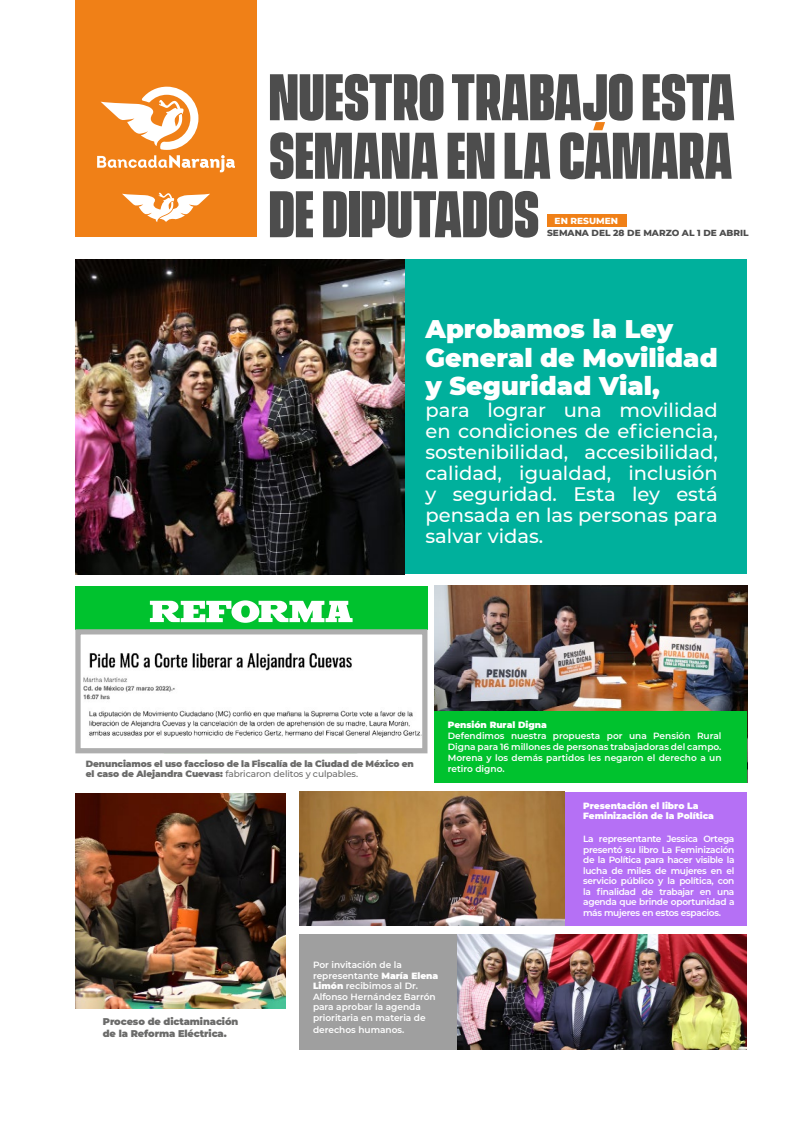
<style>
.page{position:relative;width:810px;height:1125px;background:#fff}
.page>*{position:absolute;margin:0;border:0;box-sizing:border-box;transform-origin:0 0}
.t1{font:700 60px/58.5px "Vanguard CF Extra";color:#4d4d4d;text-align:justify}
.t2{font:900 25.5px/28.5px "Montserrat";color:#fff}
.t3{font:500 19.5px/21px "Montserrat";color:#fff;text-align:justify}
.t4{font:900 9.75px/11.2px "Montserrat";letter-spacing:-.01em;color:#6b6b6a}
.t5{font:600 9px/10.5px "Montserrat";color:#fff;text-align:justify}
.t6{font:900 9px/10.5px "Montserrat";letter-spacing:-.01em;color:#6b6b6a}
.t7{font:900 9px/10.5px "Montserrat";color:#fff}
.t8{font:800 9px "Montserrat";color:#4d4d4d}
.t9{font:800 9px "Montserrat";color:#fff}
.s1{font-weight:500}
.s2{font-weight:900}
</style>
<div class="page">
<div style="left:75px;top:0;width:181px;height:237px;background:#f08017"></div>
<div style="left:533px;top:792px;width:214px;height:133px;background:#b570f5"></div>
<div style="left:362px;top:260px;width:385px;height:314px;background:#00b09c"></div>
<div style="left:75px;top:586px;width:353px;height:52px;background:#00c22e"></div>
<svg style="left:150px;top:600px;width:203px;height:23px"></svg>
<img style="left:435px;top:586px;width:312px;height:125px">
<img style="left:81px;top:635px;width:341px;height:103px">
<img style="left:75px;top:794px;width:211px;height:214px">
<img style="left:75px;top:260px;width:330px;height:314px">
<div style="left:435px;top:711px;width:312px;height:72px;background:#00c22e"></div>
<svg style="left:97px;top:87px;width:138px;height:86px"></svg>
<svg style="left:122px;top:192px;width:88px;height:30px"></svg>
<div style="left:75px;top:629px;width:353px;height:124px;border:5px solid #aeaeae"></div>
<svg style="left:593px;top:122px;width:12px;height:8px"></svg>
<div style="left:547px;top:214px;width:80px;height:13px;background:#f08017"></div>
<img style="left:299px;top:792px;width:265px;height:133px">
<div style="left:299px;top:934px;width:178px;height:116px;background:#9f9f9f"></div>
<img style="left:457px;top:935px;width:289px;height:114px">
<h1 class="t1" style="left:269px;top:72px;width:468px">NUESTRO TRABAJO ESTA SEMANA EN LA CAMARA DE DIPUTADOS</h1>
<p class="t9" style="left:555px;top:214px;width:65px">EN RESUMEN</p>
<p class="t8" style="left:547px;top:226px;width:203px">SEMANA DEL 28 DE MARZO AL 1 DE ABRIL</p>
<h2 class="t2" style="left:426px;top:313px;width:294px">Aprobamos la Ley<br>General de Movilidad y Seguridad Vial,</h2>
<h3 class="t3" style="left:426px;top:399px;width:294px">para lograr una movilidad en condiciones de eficiencia, sostenibilidad, accesibilidad, calidad, igualdad, inclusión y seguridad. Esta ley está pensada en las personas para salvar vidas.</h3>
<p class="t6" style="left:86px;top:758px;width:330px">Denunciamos el uso faccioso de la Fiscalía de la Ciudad de México en el caso de Alejandra Cuevas: <span class="s1">fabricaron delitos y culpables.</span></p>
<p class="t7" style="left:448px;top:719px;width:101px">Pensión Rural Digna</p>
<p class="t5" style="left:448px;top:730px;width:275px;line-height:10.8px">Defendimos nuestra propuesta por una Pensión Rural Digna para 16 millones de personas trabajadoras del campo.<br>Morena y los demás partidos les negaron el derecho a un retiro digno.</p>
<p class="t7" style="left:583px;top:800px;width:132px">Presentación el libro La<br>Feminización de la Política</p>
<p class="t5" style="left:583px;top:833px;width:153px">La representante Jessica Ortega presentó su libro La Feminización de la Política para hacer visible la lucha de miles de mujeres en el servicio público y la política, con la finalidad de trabajar en una agenda que brinde oportunidad a más mujeres en estos espacios.</p>
<p class="t4" style="left:103px;top:1016px;width:137px">Proceso de dictaminación de la Reforma Eléctrica.</p>
<p class="t5" style="left:313px;top:959px;width:127px;text-align:left">Por invitación de la representante <span class="s2">María Elena<br>Limón</span> recibimos al Dr.<br>Alfonso Hernández Barrón para aprobar la agenda prioritaria en materia de</p>
<p class="t5" style="left:313px;top:1024px;width:93px">derechos humanos.</p>
</div>
